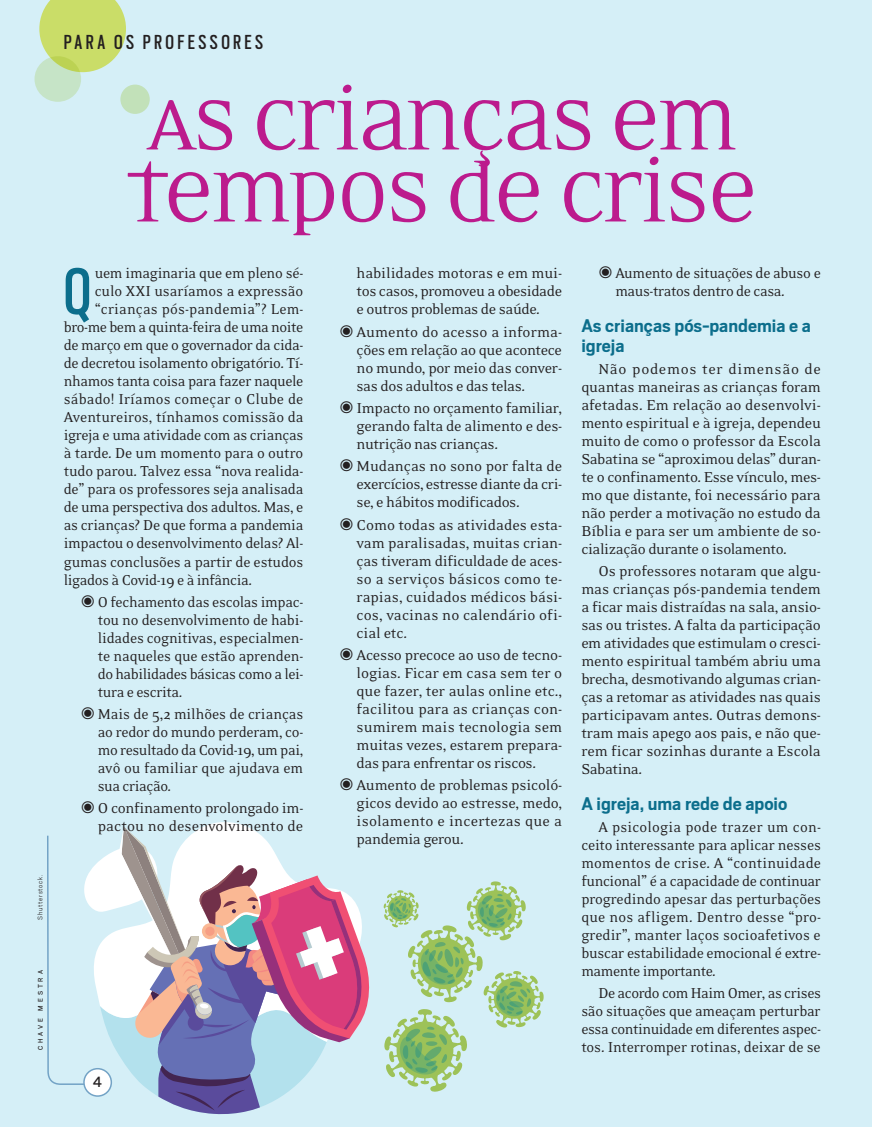
<style>
.page{position:relative;width:872px;height:1127px;background:#d5eff7}
.page>*{position:absolute;margin:0;border:0;box-sizing:border-box;transform-origin:0 0}
.t1{font:81px/72px "Eidetic Neo Omni";letter-spacing:-.04em;color:#bc1b8d}
.t2{font:73.95px "Scout Condensed";color:#0c6e8c}
.t3{font:22.5px "Scout Condensed";letter-spacing:.155em;color:#231f20}
.Subtítulos{font:700 20.25px/20.2px "Scout";color:#0c6e8c}
.Listado{font:16.5px/18px "Eidetic Neo";letter-spacing:-.025em;color:#231f20;text-align:justify}
.Listado-2{font:16.5px "Eidetic Neo";color:#231f20}
.Listado-3{font:16.5px "Eidetic Neo";letter-spacing:.005em;color:#231f20}
.Listado-4{font:16.5px "Eidetic Neo";letter-spacing:.01em;color:#231f20}
.Listado-5{font:16.5px "Eidetic Neo";letter-spacing:-.005em;color:#231f20}
.t4{font:16.5px "Scout";color:#231f20}
.Créditos{font:300 7.5px "Scout";letter-spacing:.1em;color:#231f20}
.t5{font:7.5px "Scout";letter-spacing:.4em;color:#231f20}
</style>
<div class="page">
<svg style="left:384px;top:881px;width:160px;height:211px"></svg>
<svg style="left:47px;top:826px;width:323px;height:289px"></svg>
<div style="left:84px;top:1068px;width:27px;height:28px;background:#fff;border-radius:50%"></div>
<div style="left:83px;top:1068px;width:29px;height:29px;border:2px solid #73a3c6;border-radius:50%"></div>
<svg style="left:39px;top:0;width:87px;height:72px;background:#cbdf7a"></svg>
<svg style="left:35px;top:56px;width:46px;height:46px;background:#c4e1b6"></svg>
<div style="left:120px;top:85px;width:30px;height:29px;background:#c2e1b9;border-radius:50%"></div>
<p class="Créditos" style="left:36px;top:920px;width:47px;rotate:-90deg">Shutterstock.</p>
<p class="t5" style="left:37px;top:1050px;width:82px;rotate:-90deg">CHAVE MESTRA</p>
<p class="t3" style="left:64px;top:32px;width:201px">PARA OS PROFESSORES</p>
<p class="t1" style="left:126px;top:89px;width:634px">AS CRIANÇAS EM<br>TEMPOS DE CRISE</p>
<p class="t2" style="left:64px;top:256px;width:29px">Q</p>
<p class="Listado" style="left:95px;top:265px;width:210px">uem imaginaria que em pleno sé-</p>
<p class="Listado-5" style="left:95px;top:283px;width:210px">culo XXI usaríamos a expressão</p>
<p class="Listado-4" style="left:95px;top:301px;width:210px">“crianças pós-pandemia”? Lem-</p>
<p class="Listado" style="left:64px;top:319px;width:241px">bro-me bem a quinta-feira de uma noite</p>
<p class="Listado" style="left:64px;top:337px;width:241px">de março em que o governador da cida-</p>
<p class="Listado" style="left:64px;top:355px;width:241px">de decretou isolamento obrigatório. Tí-</p>
<p class="Listado" style="left:64px;top:373px;width:241px">nhamos tanta coisa para fazer naquele</p>
<p class="Listado-3" style="left:64px;top:391px;width:241px">sábado! Iríamos começar o Clube de</p>
<p class="Listado-2" style="left:64px;top:409px;width:241px">Aventureiros, tínhamos comissão da</p>
<p class="Listado" style="left:64px;top:427px;width:241px">igreja e uma atividade com as crianças</p>
<p class="Listado" style="left:64px;top:445px;width:241px">à tarde. De um momento para o outro</p>
<p class="Listado" style="left:64px;top:463px;width:241px">tudo parou. Talvez essa “nova realida-</p>
<p class="Listado" style="left:64px;top:481px;width:241px">de” para os professores seja analisada</p>
<p class="Listado" style="left:64px;top:499px;width:241px">de uma perspectiva dos adultos. Mas, e</p>
<p class="Listado" style="left:64px;top:517px;width:241px">as crianças? De que forma a pandemia</p>
<p class="Listado" style="left:64px;top:535px;width:241px">impactou o desenvolvimento delas? Al-</p>
<p class="Listado" style="left:64px;top:553px;width:241px">gumas conclusões a partir de estudos</p>
<p class="Listado" style="left:64px;top:571px;width:190px">ligados à Covid-19 e à infância.</p>
<p class="Listado" style="left:98px;top:593px;width:207px;text-indent:-17px">◉ O fechamento das escolas impac&shy;tou no desenvolvimento de habi&shy;lidades cognitivas, especialmen&shy;te naqueles que estão aprenden&shy;do habilidades básicas como a lei&shy;tura e escrita.</p>
<p class="Listado" style="left:98px;top:705px;width:207px;text-indent:-17px">◉ Mais de 5,2 milhões de crianças ao redor do mundo perderam, co&shy;mo resultado da Covid-19, um pai, avô ou familiar que ajudava em sua criação.</p>
<p class="Listado" style="left:81px;top:800px;width:224px;text-align:right">◉ O confinamento prolongado im&shy;pactou no desenvolvimento de</p>
<p class="t4" style="left:93px;top:1074px;width:11px">4</p>
<p class="Listado" style="left:356px;top:265px;width:207px">habilidades motoras e em mui&shy;tos casos, promoveu a obesidade e outros problemas de saúde.</p>
<p class="Listado" style="left:356px;top:323px;width:207px;text-indent:-17px">◉ Aumento do acesso a informa&shy;ções em relação ao que acontece no mundo, por meio das conver&shy;sas dos adultos e das telas.</p>
<p class="Listado" style="left:356px;top:399px;width:207px;text-indent:-17px">◉ Impacto no orçamento familiar, gerando falta de alimento e des&shy;nutrição nas crianças.</p>
<p class="Listado" style="left:356px;top:458px;width:207px;text-indent:-17px">◉ Mudanças no sono por falta de exercícios, estresse diante da cri&shy;se, e hábitos modificados.</p>
<p class="Listado" style="left:356px;top:516px;width:207px;text-indent:-17px">◉ Como todas as atividades esta&shy;vam paralisadas, muitas crian&shy;ças tiveram dificuldade de aces&shy;so a serviços básicos como te&shy;rapias, cuidados médicos bási&shy;cos, vacinas no calendário ofi&shy;cial etc.</p>
<p class="Listado" style="left:356px;top:646px;width:207px;text-indent:-17px">◉ Acesso precoce ao uso de tecno&shy;logias. Ficar em casa sem ter o que fazer, ter aulas online etc., facilitou para as crianças con&shy;sumirem mais tecnologia sem muitas vezes, estarem prepara&shy;das para enfrentar os riscos.</p>
<p class="Listado" style="left:356px;top:776px;width:207px;text-indent:-17px">◉ Aumento de problemas psicoló&shy;gicos devido ao estresse, medo, isolamento e incertezas que a pandemia gerou.</p>
<p class="Listado" style="left:615px;top:265px;width:207px;text-indent:-17px">◉ Aumento de situações de abuso e maus-tratos dentro de casa.</p>
<p class="Subtítulos" style="left:581px;top:315px;width:231px">As crianças pós-pandemia e a igreja</p>
<p class="Listado" style="left:581px;top:360px;width:241px;text-indent:17px">Não podemos ter dimensão de quantas maneiras as crianças foram afetadas. Em relação ao desenvolvi&shy;mento espiritual e à igreja, dependeu muito de como o professor da Escola Sabatina se “aproximou delas” duran&shy;te o confinamento. Esse vínculo, mes&shy;mo que distante, foi necessário para não perder a motivação no estudo da Bíblia e para ser um ambiente de so&shy;cialização durante o isolamento.</p>
<p class="Listado" style="left:581px;top:563px;width:241px;text-indent:17px">Os professores notaram que algu&shy;mas crianças pós-pandemia tendem a ficar mais distraídas na sala, ansio&shy;sas ou tristes. A falta da participação em atividades que estimulam o cresci&shy;mento espiritual também abriu uma brecha, desmotivando algumas crian&shy;ças a retomar as atividades nas quais participavam antes. Outras demons&shy;tram mais apego aos pais, e não que&shy;rem ficar sozinhas durante a Escola Sabatina.</p>
<p class="Subtítulos" style="left:581px;top:793px;width:208px">A igreja, uma rede de apoio</p>
<p class="Listado" style="left:581px;top:818px;width:241px;text-indent:17px">A psicologia pode trazer um con&shy;ceito interessante para aplicar nesses momentos de crise. A “continuidade funcional” é a capacidade de continuar progredindo apesar das perturbações que nos afligem. Dentro desse “pro&shy;gredir”, manter laços socioafetivos e buscar estabilidade emocional é extre&shy;mamente importante.</p>
<p class="Listado" style="left:581px;top:984px;width:241px;text-indent:17px">De acordo com Haim Omer, as crises são situações que ameaçam perturbar essa continuidade em diferentes aspec&shy;tos. Interromper rotinas, deixar de se</p>
</div>
